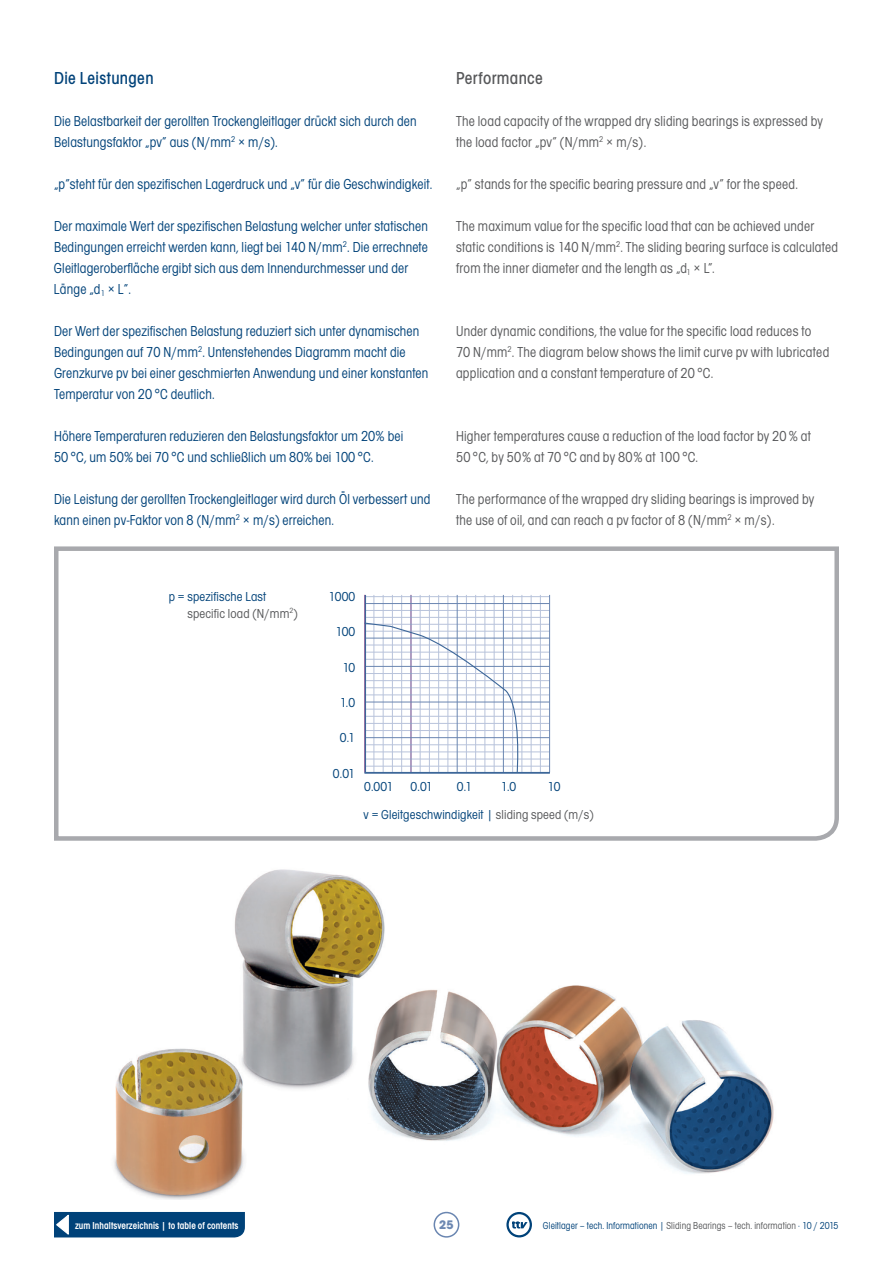
<style>
.page{position:relative;width:893px;height:1263px;background:#fff}
.page>*{position:absolute;margin:0;border:0;box-sizing:border-box;transform-origin:0 0}
.t1{font:500 condensed 18px "Avant Garde Gothic Itc T";letter-spacing:.02em;color:#004279}
.t2{font:500 condensed 18px "Avant Garde Gothic Itc T";letter-spacing:.02em;color:#57585a}
.t3{font:condensed 15px/21px "Avant Garde Gothic Itc T";letter-spacing:.01em;color:#004279;scale:.95 1}
.t4{font:condensed 15px/21px "Avant Garde Gothic Itc T";letter-spacing:.015em;color:#57585a;scale:.95 1}
.t5{font:condensed 13.5px "Avant Garde Gothic Itc T";letter-spacing:.01em;color:#004279}
.t6{font:condensed 13.5px/16.2px "Avant Garde Gothic Itc T";letter-spacing:.01em;color:#57585a}
.t7{font:700 12.9px "Avant Garde Gothic Itc T";color:#6d88b2}
.t8{font:condensed 10.5px "Avant Garde Gothic Itc T";letter-spacing:.01em;color:#004279;scale:.95 1}
.t9{font:600 condensed 10.5px "Avant Garde Gothic Itc T";letter-spacing:.01em;color:#fff;scale:.95 1}
.s1{color:#004279}
.s2{color:#57585a}
</style>
<div class="page">
<img style="left:114px;top:869px;width:660px;height:330px">
<svg style="left:54px;top:546px;width:785px;height:295px"></svg>
<div style="left:54px;top:1212px;width:191px;height:25px;background:#004279"></div>
<svg style="left:506px;top:1212px;width:26px;height:25px"></svg>
<div style="left:434px;top:1212px;width:25px;height:25px;border:2px solid #6a86b1;border-radius:50%"></div>
<svg style="left:363px;top:593px;width:188px;height:181px"></svg>
<p class="t1" style="left:54px;top:68px;width:101px">Die Leistungen</p>
<p class="t3" style="left:54px;top:110px;width:383px">Die Belastbarkeit der gerollten Trockengleitlager drückt sich durch den<br>Belastungsfaktor „pv“ aus (N/mm<sup>2</sup> × m/s).</p>
<p class="t3" style="left:54px;top:173px;width:400px">„p“steht für den spezifischen Lagerdruck und „v“ für die Geschwindigkeit.</p>
<p class="t3" style="left:54px;top:215px;width:395px">Der maximale Wert der spezifischen Belastung welcher unter statischen Bedingungen erreicht werden kann, liegt bei 140 N/mm<sup>2</sup>. Die errechnete Gleitlageroberfläche ergibt sich aus dem Innendurchmesser und der Länge „d<sub>1</sub> × L“.</p>
<p class="t3" style="left:54px;top:320px;width:396px">Der Wert der spezifischen Belastung reduziert sich unter dynamischen Bedingungen auf 70 N/mm<sup>2</sup>. Untenstehendes Diagramm macht die Grenzkurve pv bei einer geschmierten Anwendung und einer konstanten Temperatur von 20 °C deutlich.</p>
<p class="t3" style="left:54px;top:425px;width:369px">Höhere Temperaturen reduzieren den Belastungsfaktor um 20% bei<br>50 °C, um 50% bei 70 °C und schließlich um 80% bei 100 °C.</p>
<p class="t3" style="left:54px;top:488px;width:398px">Die Leistung der gerollten Trockengleitlager wird durch Öl verbessert und kann einen pv-Faktor von 8 (N/mm<sup>2</sup> × m/s) erreichen.</p>
<p class="t2" style="left:456px;top:68px;width:88px">Performance</p>
<p class="t4" style="left:456px;top:110px;width:388px">The load capacity of the wrapped dry sliding bearings is expressed by the load factor „pv“ (N/mm<sup>2</sup> × m/s).</p>
<p class="t4" style="left:456px;top:173px;width:361px">„p“ stands for the specific bearing pressure and „v“ for the speed.</p>
<p class="t4" style="left:456px;top:215px;width:404px">The maximum value for the specific load that can be achieved under static conditions is 140 N/mm<sup>2</sup>. The sliding bearing surface is calculated from the inner diameter and the length as „d<sub>1</sub> × L“.</p>
<p class="t4" style="left:456px;top:320px;width:394px">Under dynamic conditions, the value for the specific load reduces to<br>70 N/mm<sup>2</sup>. The diagram below shows the limit curve pv with lubricated application and a constant temperature of 20 °C.</p>
<p class="t4" style="left:456px;top:425px;width:375px">Higher temperatures cause a reduction of the load factor by 20% at<br>50 °C, by 50% at 70 °C and by 80% at 100 °C.</p>
<p class="t4" style="left:456px;top:488px;width:379px">The performance of the wrapped dry sliding bearings is improved by the use of oil, and can reach a pv factor of 8 (N/mm<sup>2</sup> × m/s).</p>
<p class="t6" style="left:187px;top:588px;width:112px;text-indent:-19px"><span class="s1">p = spezifische Last </span>specific load (N/mm<sup>2</sup>)</p>
<p class="t5" style="left:329px;top:589px;width:28px">1000</p>
<p class="t5" style="left:335px;top:624px;width:21px">100</p>
<p class="t5" style="left:342px;top:659px;width:14px">10</p>
<p class="t5" style="left:340px;top:694px;width:17px">1.0</p>
<p class="t5" style="left:340px;top:730px;width:16px">0.1</p>
<p class="t5" style="left:333px;top:765px;width:24px">0.01</p>
<p class="t5" style="left:364px;top:779px;width:30px">0.001</p>
<p class="t5" style="left:411px;top:779px;width:24px">0.01</p>
<p class="t5" style="left:457px;top:779px;width:16px">0.1</p>
<p class="t5" style="left:501px;top:779px;width:17px">1.0</p>
<p class="t5" style="left:547px;top:779px;width:14px">10</p>
<p class="t5" style="left:364px;top:806px;width:232px">v = Gleitgeschwindigkeit | <span class="s2">sliding speed (m/s)</span></p>
<p class="t9" style="left:75px;top:1219px;width:174px">zum Inhaltsverzeichnis | to table of contents</p>
<p class="t7" style="left:439px;top:1217px;width:16px">25</p>
<p class="t8" style="left:543px;top:1219px;width:313px">Gleitlager – tech. Informationen | <span class="s2">Sliding Bearings – tech. information</span> · 10 / 2015</p>
</div>
